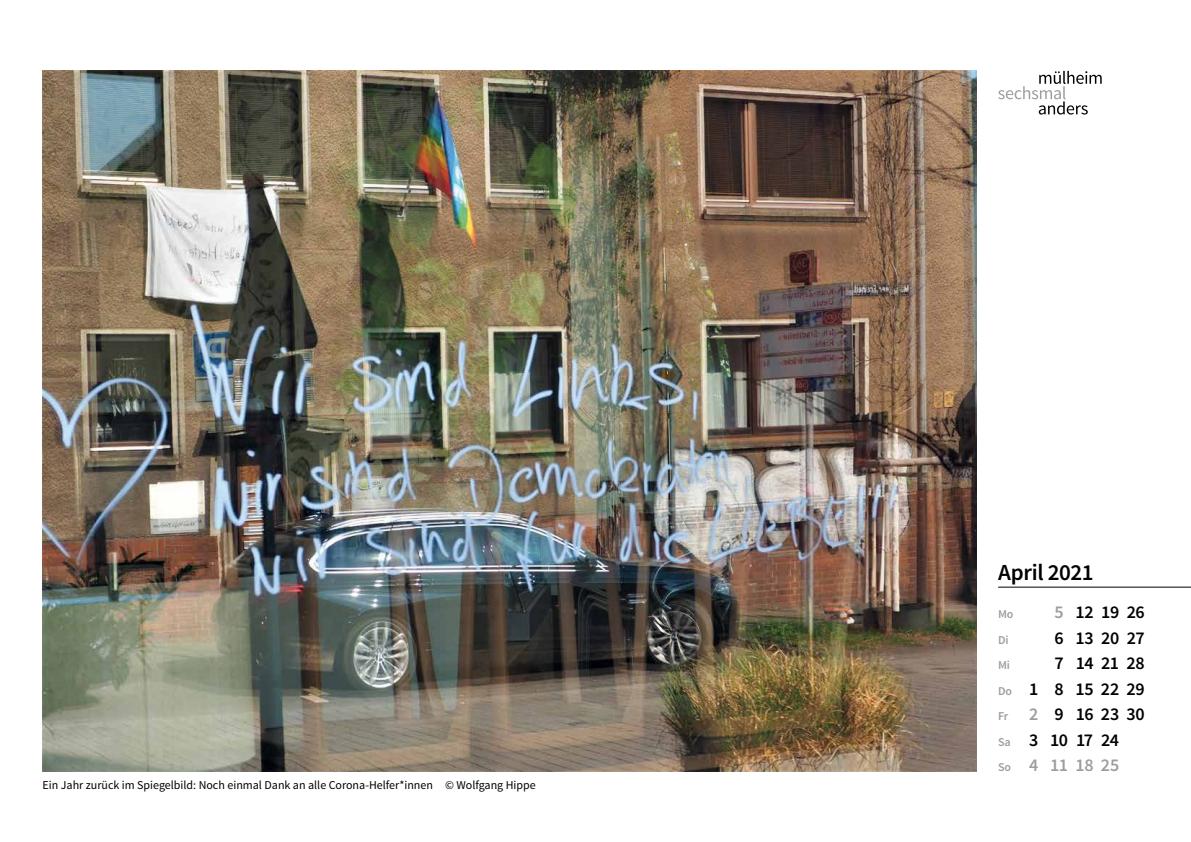
<style>
.page{position:relative;width:1191px;height:842px;background:#fff}
.page>*{position:absolute;margin:0;border:0;box-sizing:border-box;transform-origin:0 0}
.t1{font:600 23px "Source Sans Pro";letter-spacing:-.02em;color:#000}
.t2{font:600 18px/25.5px "Source Sans Pro";letter-spacing:-.01em;color:#000}
.t3{font:12px "Source Sans Pro";color:#000}
.t4{font:600 12px "Source Sans Pro";color:#9c9e9f}
.s1{color:#9c9e9f}
.s2{font-size:12px;color:#9c9e9f}
</style>
<div class="page">
<hr style="left:998px;top:587px;width:193px;height:1px;background:#000">
<svg style="left:998px;top:71px;width:103px;height:44px"></svg>
<img style="left:43px;top:71px;width:933px;height:700px">
<p class="t3" style="left:43px;top:777px;width:495px">Ein Jahr zurück im Spiegelbild: Noch einmal Dank an alle Corona-Helfer*innen © Wolfgang Hippe</p>
<h1 class="t1" style="left:998px;top:558px;width:97px">April 2021</h1>
<p class="t4" style="left:998px;top:606px;width:17px">Mo</p>
<h2 class="t2" style="left:1054px;top:600px;width:92px"><span class="s1">5</span> 12 19 26</h2>
<p class="t4" style="left:998px;top:632px;width:12px">Di</p>
<h2 class="t2" style="left:1054px;top:625px;width:92px">6 13 20 27</h2>
<p class="t4" style="left:998px;top:657px;width:13px">Mi</p>
<h2 class="t2" style="left:998px;top:651px;width:148px;text-indent:56px">7 14 21 28<br><span class="s2">Do</span> 1 8 152229<br><span class="s2">Fr</span> <span class="s1">2</span> 9 162330<br><span class="s2">Sa</span> 3 10 17 24<br><span class="s2">So</span> <span class="s1">4 11 18 25</span></h2>
</div>
